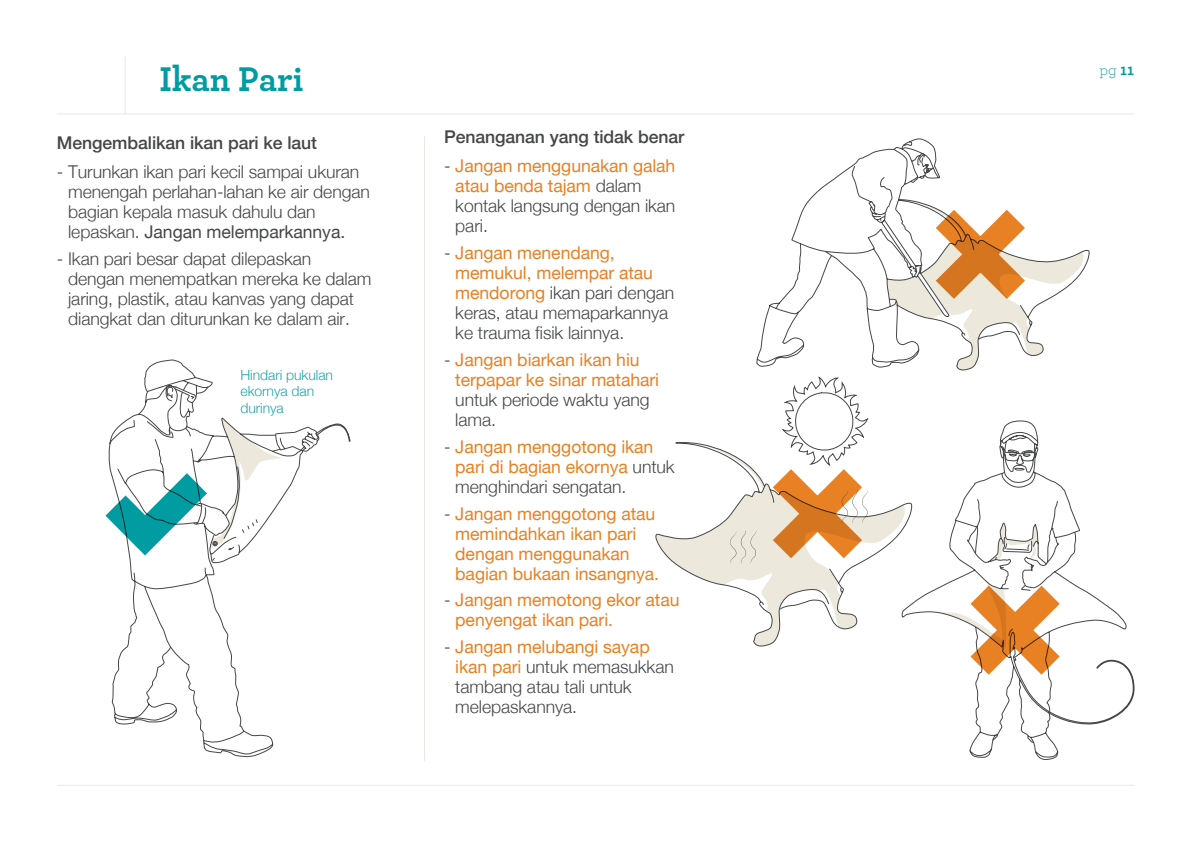
<style>
.page{position:relative;width:1191px;height:842px;background:#fff}
.page>*{position:absolute;margin:0;border:0;box-sizing:border-box;transform-origin:0 0}
._1_header{font:700 36px "Archer";color:#009ca1}
.body_text{font:300 17.6px/20px "Helvetica Neue LT Std";letter-spacing:-.005em;color:#454647}
.body_text-2{font:17.6px/20px "Helvetica Neue LT Std";letter-spacing:-.005em;color:#e78124}
.body_header{font:500 17.6px "Helvetica Neue LT Std";letter-spacing:-.005em;color:#454647}
._1_header-2{font:300 16px "Archer";color:#009ca1}
.t1{font:300 14px/16.6px "Helvetica Neue LT Std";letter-spacing:-.005em;color:#22a4a9}
.s1{font-weight:700}
.s2{font-weight:400}
.s3{font-weight:300;color:#454647}
.s4{font-weight:400;color:#e78124}
</style>
<div class="page">
<hr style="left:57px;top:113px;width:1077px;height:1px;background:#ece8dc">
<hr style="left:424px;top:136px;width:1px;height:625px;background:#ece8dc">
<hr style="left:57px;top:785px;width:1077px;height:1px;background:#ece8dc">
<hr style="left:125px;top:57px;width:1px;height:57px;background:#ece8dc">
<svg style="left:111px;top:360px;width:240px;height:398px"></svg>
<svg style="left:172px;top:386px;width:25px;height:17px"></svg>
<svg style="left:105px;top:418px;width:214px;height:139px"></svg>
<svg style="left:913px;top:420px;width:221px;height:340px"></svg>
<svg style="left:756px;top:138px;width:334px;height:230px"></svg>
<svg style="left:655px;top:442px;width:258px;height:205px"></svg>
<svg style="left:887px;top:201px;width:199px;height:170px"></svg>
<svg style="left:702px;top:376px;width:167px;height:187px"></svg>
<svg style="left:939px;top:582px;width:122px;height:95px"></svg>
<p class="_1_header" style="left:159px;top:51px;width:146px">Ikan Pari</p>
<p class="_1_header-2" style="left:1099px;top:59px;width:36px">pg <span class="s1">11</span></p>
<p class="body_header" style="left:57px;top:132px;width:262px">Mengembalikan ikan pari ke laut</p>
<p class="body_text" style="left:68px;top:161px;width:303px;text-indent:-11px">- Turunkan ikan pari kecil sampai ukuran menengah perlahan-lahan ke air dengan bagian kepala masuk dahulu dan lepaskan. <span class="s2">Jangan melemparkannya.</span></p>
<p class="body_text" style="left:68px;top:248px;width:305px;text-indent:-11px">- Ikan pari besar dapat dilepaskan dengan menempatkan mereka ke dalam jaring, plastik, atau kanvas yang dapat diangkat dan diturunkan ke dalam air.</p>
<p class="t1" style="left:240px;top:366px;width:94px">Hindari pukulan ekornya dan durinya</p>
<p class="body_header" style="left:444px;top:126px;width:242px">Penanganan yang tidak benar</p>
<p class="body_text-2" style="left:455px;top:156px;width:222px;text-indent:-11px"><span class="s3">-</span> Jangan menggunakan galah atau benda tajam <span class="s3">dalam kontak langsung dengan ikan pari.</span></p>
<p class="body_text" style="left:455px;top:242px;width:220px;text-indent:-11px">- <span class="s4">Jangan menendang, memukul, melempar atau mendorong</span> ikan pari dengan keras, atau memaparkannya ke trauma fisik lainnya.</p>
<p class="body_text-2" style="left:455px;top:349px;width:205px;text-indent:-11px"><span class="s3">-</span> Jangan biarkan ikan hiu terpapar ke sinar matahari <span class="s3">untuk periode waktu yang lama.</span></p>
<p class="body_text-2" style="left:455px;top:436px;width:221px;text-indent:-11px"><span class="s3">-</span> Jangan menggotong ikan pari di bagian ekornya <span class="s3">untuk menghindari sengatan.</span></p>
<p class="body_text-2" style="left:455px;top:503px;width:205px;text-indent:-11px"><span class="s3">-</span> Jangan menggotong atau memindahkan ikan pari dengan menggunakan bagian bukaan insangnya.</p>
<p class="body_text-2" style="left:455px;top:590px;width:226px;text-indent:-11px"><span class="s3">-</span> Jangan memotong ekor atau penyengat ikan pari.</p>
<p class="body_text" style="left:455px;top:637px;width:220px;text-indent:-11px">- <span class="s4">Jangan melubangi sayap ikan pari</span> untuk memasukkan tambang atau tali untuk melepaskannya.</p>
</div>
